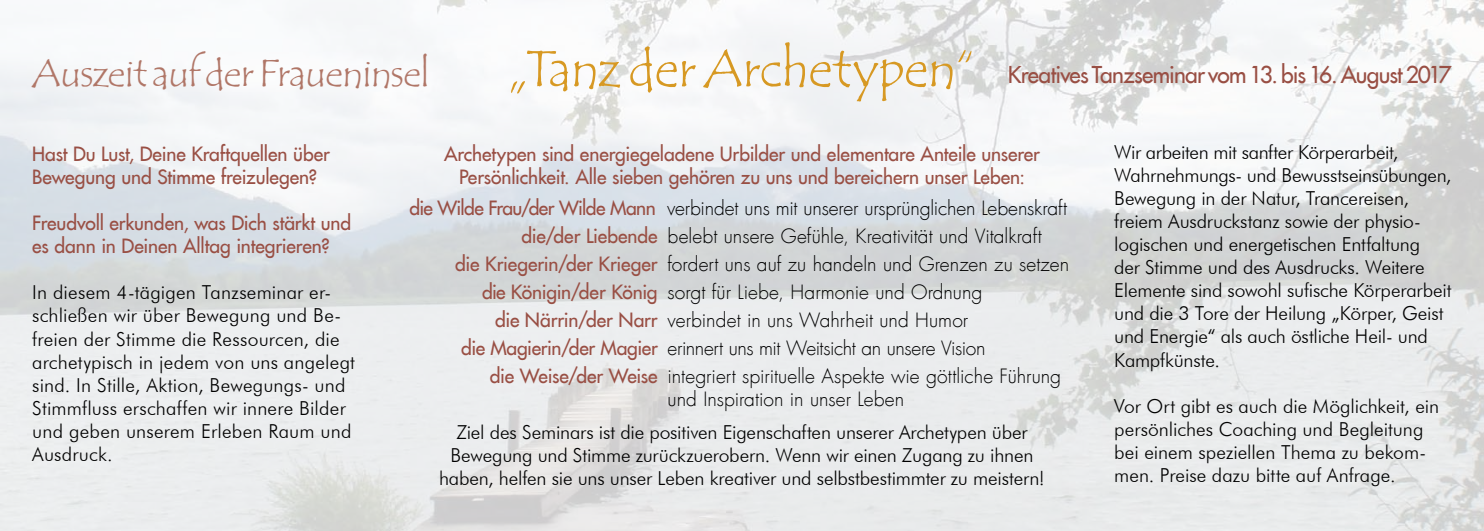
<style>
.page{position:relative;width:1484px;height:531px;background:#fff}
.page>*{position:absolute;margin:0;border:0;box-sizing:border-box;transform-origin:0 0}
.t1{font:52.5px "Tempus Sans ITC";letter-spacing:-.02em;color:#d79923}
.t2{font:38.5px "Tempus Sans ITC";letter-spacing:-.03em;color:#b07667}
.t3{font:22.75px "Futura LT";letter-spacing:-.035em;color:#994f44}
.t4{font:300 19.25px/23.1px "Futura BT";letter-spacing:-.005em;color:#000}
.t5{font:300 19.25px "Futura LT";color:#000}
.t6{font:19.25px/23.1px "Futura LT";letter-spacing:-.005em;color:#994f44}
.t7{font:300 19.25px "Futura LT";letter-spacing:-.025em;color:#000}
.s1{font-weight:400;color:#994f44}
</style>
<div class="page">
<img style="left:0;top:0;width:1483px;height:531px">
<h2 class="t2" style="left:32px;top:49px;width:399px">Auszeit auf der Fraueninsel</h2>
<h1 class="t1" style="left:509px;top:36px;width:467px">„Tanz der Archetypen“</h1>
<p class="t3" style="left:1007px;top:59px;width:445px">Kreatives Tanzseminar vom 13. bis 16. August 2017</p>
<p class="t6" style="left:32px;top:142px;width:299px">Hast Du Lust, Deine Kraftquellen über<br>Bewegung und Stimme freizulegen?</p>
<p class="t6" style="left:32px;top:211px;width:320px">Freudvoll erkunden, was Dich stärkt und es dann in Deinen Alltag integrieren?</p>
<p class="t4" style="left:32px;top:281px;width:324px">In diesem 4-tägigen Tanzseminar er&shy;schließen wir über Bewegung und Be&shy;freien der Stimme die Ressourcen, die archetypisch in jedem von uns angelegt sind. In Stille, Aktion, Bewegungs- und Stimmfluss erschaffen wir innere Bilder und geben unserem Erleben Raum und Ausdruck.</p>
<p class="t6" style="left:444px;top:142px;width:597px;text-align:center">Archetypen sind energiegeladene Urbilder und elementare Anteile unserer<br>Persönlichkeit. Alle sieben gehören zu uns und bereichern unser Leben:</p>
<p class="t5" style="left:409px;top:196px;width:659px"><span class="s1">die Wilde Frau/der Wilde Mann</span> verbindet uns mit unserer ursprünglichen Lebenskraft</p>
<p class="t5" style="left:521px;top:224px;width:522px"><span class="s1">die/der Liebende</span> belebt unsere Gefühle, Kreativität und Vitalkraft</p>
<p class="t5" style="left:455px;top:252px;width:615px"><span class="s1">die Kriegerin/der Krieger</span> fordert uns auf zu handeln und Grenzen zu setzen</p>
<p class="t5" style="left:482px;top:280px;width:501px"><span class="s1">die Königin/der König</span> sorgt für Liebe, Harmonie und Ordnung</p>
<p class="t5" style="left:495px;top:308px;width:475px"><span class="s1">die Närrin/der Narr</span> verbindet in uns Wahrheit und Humor</p>
<p class="t7" style="left:461px;top:337px;width:526px"><span class="s1">die Magierin/der Magier</span> erinnert uns mit Weitsicht an unsere Vision</p>
<p class="t5" style="left:490px;top:365px;width:572px"><span class="s1">die Weise/der Weise</span> integriert spirituelle Aspekte wie göttliche Führung</p>
<p class="t5" style="left:667px;top:388px;width:238px">und Inspiration in unser Leben</p>
<p class="t4" style="left:439px;top:420px;width:607px;text-align:center">Ziel des Seminars ist die positiven Eigenschaften unserer Archetypen über<br>Bewegung und Stimme zurückzuerobern. Wenn wir einen Zugang zu ihnen haben, helfen sie uns unser Leben kreativer und selbstbestimmter zu meistern!</p>
<p class="t4" style="left:1114px;top:140px;width:339px">Wir arbeiten mit sanfter Körperarbeit, Wahrnehmungs- und Bewusstseinsübungen, Bewegung in der Natur, Trancereisen, freiem Ausdruckstanz sowie der physio&shy;logischen und energetischen Entfaltung<br>der Stimme und des Ausdrucks. Weitere Elemente sind sowohl sufische Körperarbeit und die 3 Tore der Heilung „Körper, Geist und Energie“ als auch östliche Heil- und Kampfkünste.</p>
<p class="t4" style="left:1114px;top:394px;width:326px">Vor Ort gibt es auch die Möglichkeit, ein persönliches Coaching und Begleitung bei einem speziellen Thema zu bekom&shy;men. Preise dazu bitte auf Anfrage.</p>
</div>
